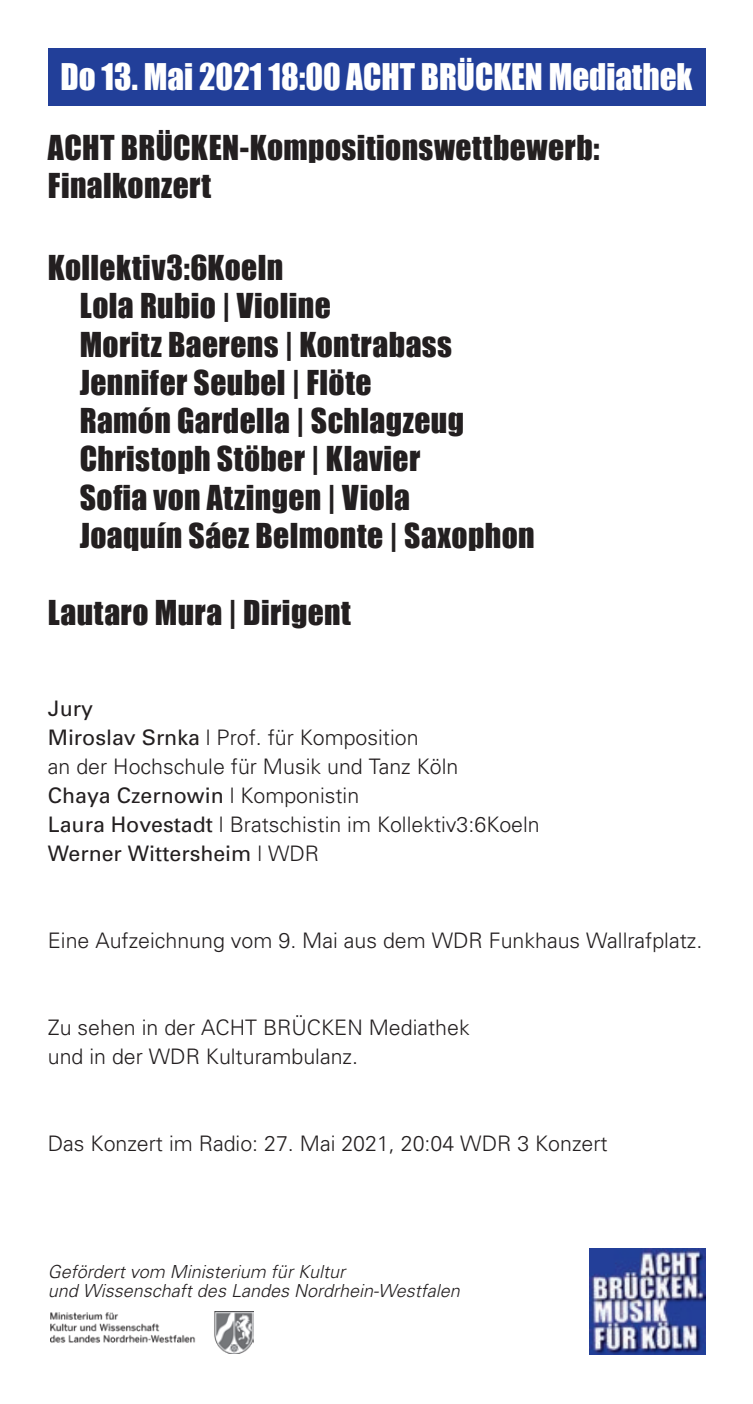
<style>
.page{position:relative;width:753px;height:1404px;background:#fff}
.page>*{position:absolute;margin:0;border:0;box-sizing:border-box;transform-origin:0 0}
.t1{font:33.75px "Impact";color:#fff}
.t2{font:31.5px/38.2px "Impact";letter-spacing:.01em;color:#231f20}
.t3{font:300 21.38px/29px "Univers";color:#231f20}
.t4{font:italic 300 18px/19.3px "Univers";color:#231f20}
.s1{font-weight:400}
</style>
<div class="page">
<div style="left:48px;top:48px;width:657px;height:57px;background:#223f99"></div>
<img style="left:589px;top:1248px;width:116px;height:106px">
<img style="left:51px;top:1311px;width:202px;height:41px">
<h1 class="t1" style="left:61px;top:50px;width:633px">Do 13. Mai 2021 18:00 ACHT BRÜCKEN Mediathek</h1>
<h2 class="t2" style="left:48px;top:127px;width:553px">ACHT BRÜCKEN-Kompositionswettbewerb:<br>Finalkonzert</h2>
<h2 class="t2" style="left:80px;top:248px;width:456px;text-indent:-32px">Kollektiv3:6Koeln<br>Lola Rubio | Violine<br>Moritz Baerens | Kontrabass<br>Jennifer Seubel | Flöte<br>Ramón Gardella | Schlagzeug<br>Christoph Stöber | Klavier<br>Sofia von Atzingen | Viola<br>Joaquín Sáez Belmonte | Saxophon</h2>
<h2 class="t2" style="left:48px;top:592px;width:304px">Lautaro Mura | Dirigent</h2>
<p class="t3" style="left:48px;top:693px;width:493px"><span class="s1">Jury<br>Miroslav Srnka</span> | Prof. für Komposition<br>an der Hochschule für Musik und Tanz Köln<br><span class="s1">Chaya Czernowin</span> | Komponistin<br><span class="s1">Laura Hovestadt</span> | Bratschistin im Kollektiv3:6Koeln<br><span class="s1">Werner Wittersheim</span> | WDR</p>
<p class="t3" style="left:48px;top:925px;width:656px">Eine Aufzeichnung vom 9. Mai aus dem WDR Funkhaus Wallrafplatz.</p>
<p class="t3" style="left:48px;top:1012px;width:423px">Zu sehen in der ACHT BRÜCKEN Mediathek und in der WDR Kulturambulanz.</p>
<p class="t3" style="left:48px;top:1128px;width:561px">Das Konzert im Radio: 27. Mai 2021, 20:04 WDR 3 Konzert</p>
<p class="t4" style="left:48px;top:1261px;width:413px">Gefördert vom Ministerium für Kultur<br>und Wissenschaft des Landes Nordrhein-Westfalen</p>
</div>
